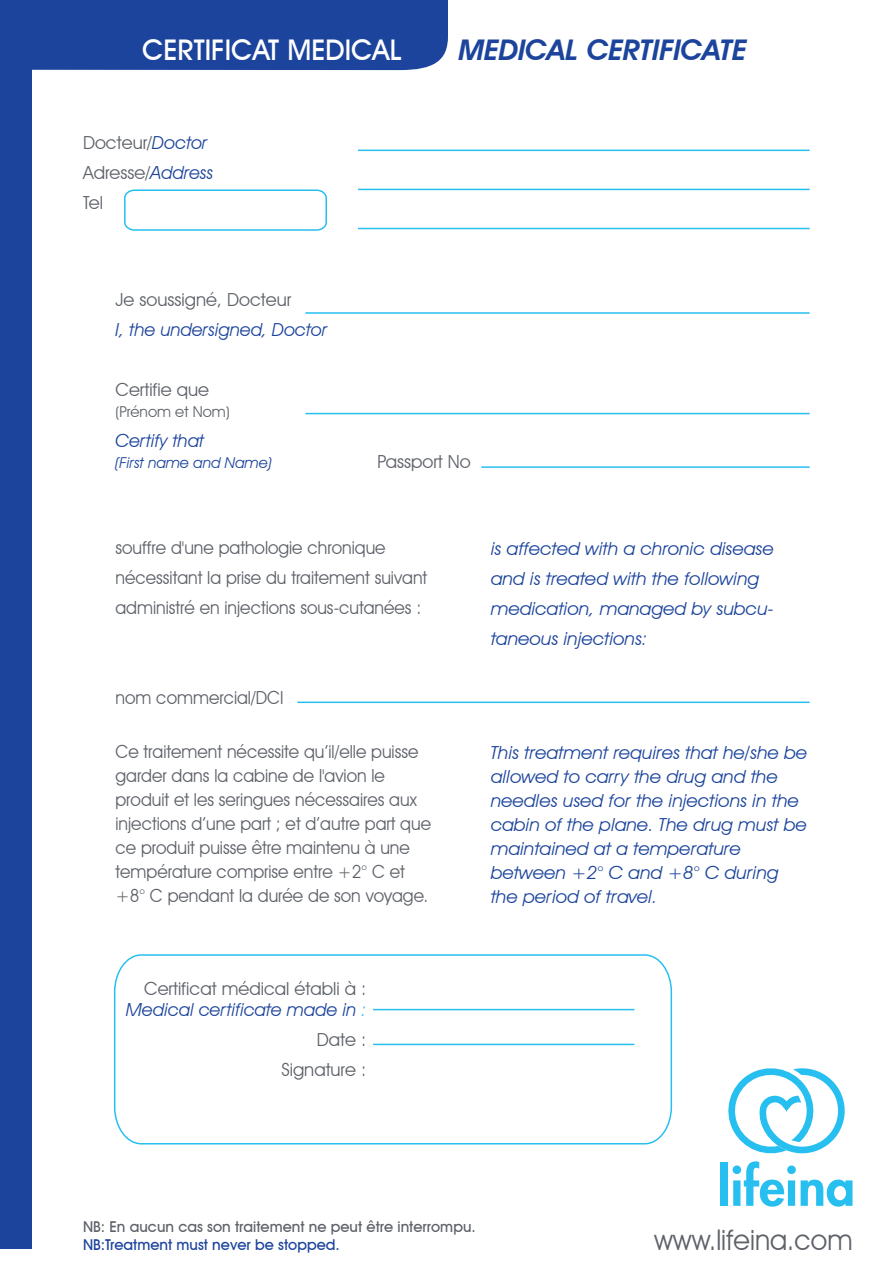
<style>
.page{position:relative;width:893px;height:1263px;background:#fff}
.page>*{position:absolute;margin:0;border:0;box-sizing:border-box;transform-origin:0 0}
.t1{font:italic 600 28.5px "Avant Garde IT Cby BT";color:#1c449c}
.t2{font:500 28.5px "Avant Garde IT Cby BT";color:#fff}
.t3{font:28.5px "Avant Garde IT Cby BT";color:#5d6168;scale:.95 1}
.t4{font:18px/24px "Avant Garde IT Cby BT";color:#5d6168;scale:.95 1}
.t5{font:italic 18px/24px "Avant Garde IT Cby BT";color:#1c449c;scale:1.04 1}
.t6{font:18px/30px "Avant Garde IT Cby BT";color:#5d6168;text-align:right}
.t7{font:italic 18px "Avant Garde IT Cby BT";color:#1c449c}
.t8{font:500 15px "Avant Garde IT Cby BT";color:#5d6168}
.t9{font:500 15px "Avant Garde IT Cby BT";color:#1c449c}
.t10{font:italic 15px "Avant Garde IT Cby BT";color:#1c449c}
.t11{font:15px "Avant Garde IT Cby BT";color:#5d6168}
.s1{font-style:italic;color:#1c449c}
.s2{font-style:italic;color:#26bff0}
</style>
<div class="page">
<div style="left:31px;top:0;width:417px;height:70px;background:#1c449c"></div>
<div style="left:0;top:0;width:31px;height:1248px;background:#1c449c"></div>
<svg style="left:124px;top:189px;width:203px;height:42px"></svg>
<hr style="left:358px;top:150px;width:452px;height:1px;background:#26bff0">
<hr style="left:358px;top:189px;width:452px;height:1px;background:#26bff0">
<hr style="left:358px;top:228px;width:452px;height:1px;background:#26bff0">
<hr style="left:305px;top:312px;width:505px;height:2px;background:#26bff0">
<hr style="left:305px;top:413px;width:505px;height:1px;background:#26bff0">
<hr style="left:297px;top:701px;width:513px;height:2px;background:#26bff0">
<svg style="left:113px;top:954px;width:560px;height:191px"></svg>
<hr style="left:373px;top:1009px;width:261px;height:1px;background:#26bff0">
<hr style="left:373px;top:1044px;width:261px;height:1px;background:#26bff0">
<hr style="left:481px;top:466px;width:329px;height:2px;background:#26bff0">
<div style="left:720px;top:1162px;width:8px;height:44px;background:#26bff0"></div>
<svg style="left:728px;top:1068px;width:124px;height:138px"></svg>
<h1 class="t2" style="left:142px;top:33px;width:261px">CERTIFICAT MEDICAL</h1>
<h1 class="t1" style="left:459px;top:33px;width:289px">MEDICAL CERTIFICATE</h1>
<p class="t6" style="left:83px;top:127px;width:132px;text-align:left">Docteur/<span class="s1">Doctor<br></span>Adresse/<span class="s1">Address<br></span>Tel</p>
<p class="t6" style="left:116px;top:284px;width:177px">Je soussigné, Docteur</p>
<p class="t7" style="left:116px;top:319px;width:213px">I, the undersigned, Doctor</p>
<p class="t6" style="left:116px;top:374px;width:95px">Certifie que</p>
<p class="t11" style="left:116px;top:402px;width:116px">(Prénom et Nom)</p>
<p class="t7" style="left:116px;top:430px;width:90px">Certify that</p>
<p class="t10" style="left:116px;top:453px;width:158px">(First name and Name)</p>
<p class="t6" style="left:378px;top:446px;width:95px">Passport No</p>
<p class="t4" style="left:116px;top:532px;width:330px;line-height:30px">souffre d'une pathologie chronique nécessitant la prise du traitement suivant administré en injections sous-cutanées :</p>
<p class="t4" style="left:116px;top:685px;width:178px">nom commercial/DCI</p>
<p class="t4" style="left:116px;top:739px;width:334px">Ce traitement nécessite qu’il/elle puisse garder dans la cabine de l'avion le produit et les seringues nécessaires aux injections d’une part ; et d’autre part que ce produit puisse être maintenu à une température comprise entre +2° C et +8° C pendant la durée de son voyage.</p>
<p class="t5" style="left:491px;top:533px;width:274px;line-height:30px">is affected with a chronic disease and is treated with the following medication, managed by subcu&shy;taneous injections:</p>
<p class="t5" style="left:491px;top:740px;width:306px">This treatment requires that he/she be allowed to carry the drug and the needles used for the injections in the cabin of the plane. The drug must be maintained at a temperature between +2° C and +8° C during the period of travel.</p>
<p class="t6" style="left:126px;top:977px;width:242px;line-height:21px">Certificat médical établi à :<br><span class="s1">Medical certificate made in</span> <span class="s2">:</span></p>
<p class="t6" style="left:281px;top:1024px;width:86px">Date :<br>Signature :</p>
<p class="t8" style="left:83px;top:1218px;width:394px">NB: En aucun cas son traitement ne peut être interrompu.</p>
<p class="t9" style="left:83px;top:1236px;width:258px">NB:Treatment must never be stopped.</p>
<h1 class="t3" style="left:654px;top:1222px;width:210px">www.lifeina.com</h1>
</div>
